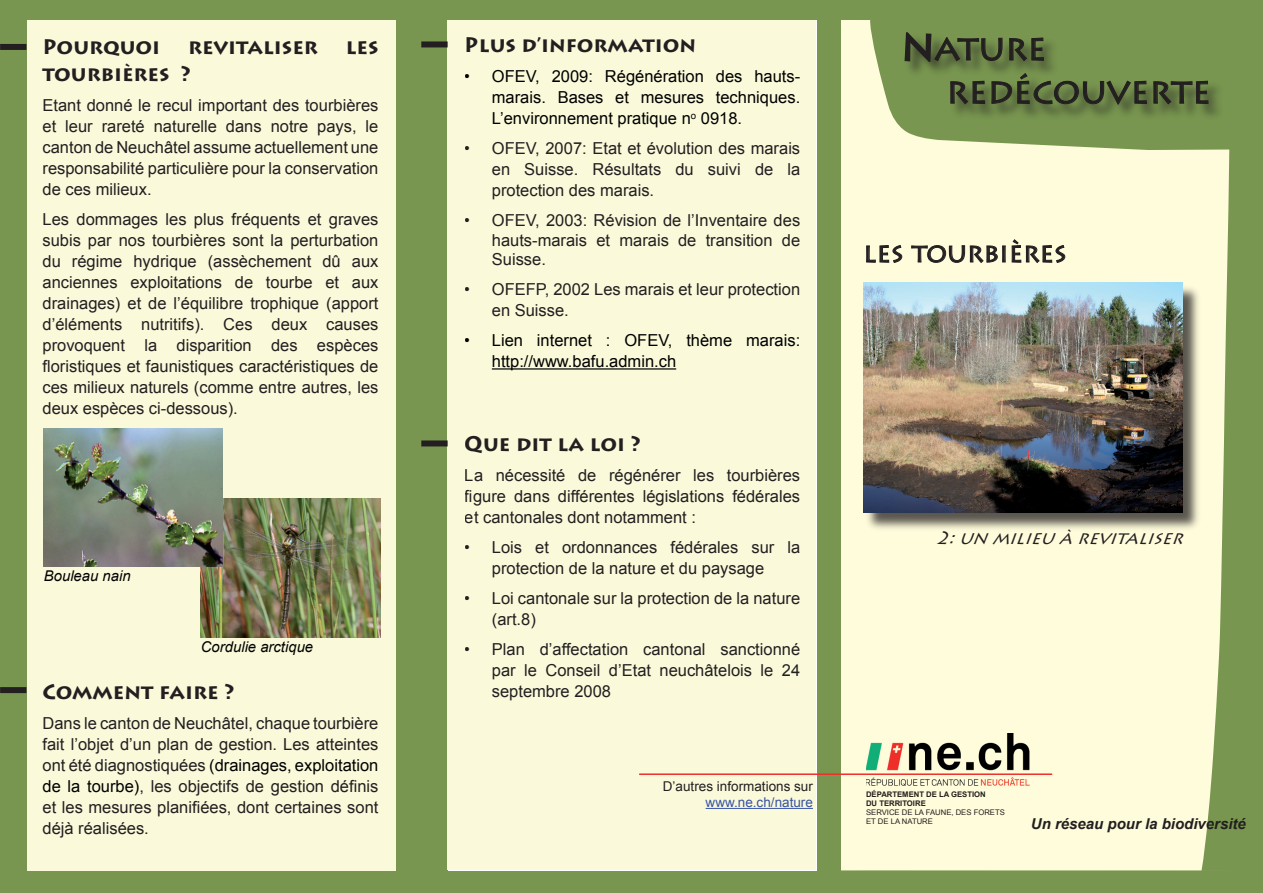
<style>
.page{position:relative;width:1263px;height:893px;background:#78964f}
.page>*{position:absolute;margin:0;border:0;box-sizing:border-box;transform-origin:0 0}
.t1{font:36px/43.2px "Lithos Pro";color:#231f20}
.t2{font:27px "Lithos Pro";color:#231f20}
.t3{font:700 21px "Lithos Pro";color:#231f20}
.t4{font:italic 18px "Lithos Pro";color:#231f20}
.t5{font:16.5px/21px "Arial";color:#231f20;text-align:justify}
.t6{font:16.5px/21px "Arial";color:#000;text-align:justify}
.t7{font:italic 700 15px "Arial";color:#231f20}
.t8{font:italic 14.85px "Arial";color:#000}
.t9{font:13.5px "Arial";color:#231f20}
.t10{font:13.5px "Arial";color:#3853a3}
.t11{font:7.65px/9.3px "Arial";color:#231f20}
.t12{font:700 7.65px/9.3px "Arial";color:#231f20}
.s1{color:#000}
</style>
<div class="page">
<div style="left:842px;top:20px;width:388px;height:850px;background:#fffcdc"></div>
<div style="left:27px;top:20px;width:368px;height:850px;background:#fafadb"></div>
<div style="left:448px;top:20px;width:368px;height:850px;background:#fafadb"></div>
<div style="left:904px;top:32px;width:322px;height:90px;background:#231f20;opacity:.75"></div>
<svg style="left:1153px;top:80px;width:56px;height:25px"></svg>
<svg style="left:866px;top:19px;width:281px;height:264px"></svg>
<hr style="left:640px;top:773px;width:412px;height:2px;background:#ee2f2c">
<hr style="left:706px;top:808px;width:107px;height:1px;background:#3853a3">
<img style="left:866px;top:733px;width:163px;height:59px">
<div style="left:865px;top:284px;width:337px;height:249px;background:#231f20;opacity:.75"></div>
<img style="left:863px;top:283px;width:319px;height:229px">
<img style="left:201px;top:499px;width:179px;height:139px">
<img style="left:44px;top:428px;width:179px;height:139px">
<hr style="left:492px;top:368px;width:184px;height:2px;background:#000">
<div style="left:421px;top:440px;width:27px;height:6px;background:#231f20"></div>
<div style="left:421px;top:41px;width:27px;height:6px;background:#231f20"></div>
<div style="left:0;top:44px;width:26px;height:6px;background:#231f20"></div>
<div style="left:0;top:687px;width:26px;height:6px;background:#231f20"></div>
<p class="t3" style="left:43px;top:34px;width:119px">Pourquoi</p>
<p class="t3" style="left:188px;top:34px;width:131px">revitaliser</p>
<p class="t3" style="left:346px;top:34px;width:34px">les</p>
<p class="t3" style="left:43px;top:61px;width:150px">tourbières ?</p>
<p class="t5" style="left:43px;top:94px;width:337px">Etant donné le recul important des tourbières et leur rareté naturelle dans notre pays, le canton de Neuchâtel assume actuellement une responsabilité particulière pour la conservation de ces milieux.</p>
<p class="t5" style="left:43px;top:208px;width:337px">Les dommages les plus fréquents et graves subis par nos tourbières sont la perturbation du régime hydrique (assèchement dû aux anciennes exploitations de tourbe et aux drainages) et de l’équilibre trophique (apport d’éléments nutritifs). Ces deux causes provoquent la disparition des espèces floristiques et faunistiques caractéristiques de ces milieux naturels (comme entre autres, les deux espèces ci-dessous).</p>
<p class="t8" style="left:44px;top:566px;width:88px">Bouleau nain</p>
<p class="t8" style="left:201px;top:637px;width:114px">Cordulie arctique</p>
<p class="t3" style="left:43px;top:679px;width:194px">Comment faire ?</p>
<p class="t5" style="left:43px;top:712px;width:337px">Dans le canton de Neuchâtel, chaque tourbière fait l’objet d’un plan de gestion. Les atteintes ont été diagnostiquées <span class="s1">(drainages, exploitation de la tourbe)</span>, les objectifs de gestion définis et les mesures planifiées, dont certaines sont déjà réalisées.</p>
<p class="t3" style="left:465px;top:32px;width:233px">Plus d’information</p>
<p class="t6" style="left:492px;top:66px;width:310px">OFEV, 2009: Régénération des hauts&shy;marais. Bases et mesures techniques.<br>L’environnement pratique n<sup>o</sup> 0918.</p>
<p class="t5" style="left:492px;top:138px;width:310px">OFEV, 2007: Etat et évolution des marais en Suisse. Résultats du suivi de la protection des marais.</p>
<p class="t5" style="left:492px;top:211px;width:310px;line-height:19.5px">OFEV, 2003: Révision de l’Inventaire des hauts-marais et marais de transition de Suisse.</p>
<p class="t5" style="left:492px;top:279px;width:310px">OFEFP, 2002 Les marais et leur protection en Suisse.</p>
<p class="t6" style="left:492px;top:330px;width:310px">Lien internet : OFEV, thème marais: http://www.bafu.admin.ch</p>
<p class="t6" style="left:465px;top:66px;width:7px">•</p>
<p class="t5" style="left:465px;top:138px;width:7px">•</p>
<p class="t5" style="left:465px;top:210px;width:7px">•</p>
<p class="t5" style="left:465px;top:279px;width:7px">•</p>
<p class="t6" style="left:465px;top:330px;width:7px">•</p>
<p class="t3" style="left:465px;top:431px;width:178px">Que dit la loi ?</p>
<p class="t5" style="left:465px;top:465px;width:337px">La nécessité de régénérer les tourbières figure dans différentes législations fédérales et cantonales dont notamment :</p>
<p class="t5" style="left:492px;top:537px;width:310px">Lois et ordonnances fédérales sur la protection de la nature et du paysage</p>
<p class="t5" style="left:492px;top:588px;width:310px">Loi cantonale sur la protection de la nature (art.8)</p>
<p class="t5" style="left:492px;top:639px;width:310px">Plan d’affectation cantonal sanctionné par le Conseil d’Etat neuchâtelois le 24 septembre 2008</p>
<p class="t5" style="left:465px;top:537px;width:7px">•</p>
<p class="t5" style="left:465px;top:588px;width:7px">•</p>
<p class="t5" style="left:465px;top:639px;width:7px">•</p>
<h1 class="t1" style="left:946px;top:26px;width:266px;text-indent:-45px">Nature redécouverte</h1>
<h2 class="t2" style="left:863px;top:237px;width:205px">les tourbières</h2>
<p class="t4" style="left:936px;top:528px;width:255px">2:UN MILIEUÀREVITALISER</p>
<p class="t9" style="left:663px;top:777px;width:152px">D’autres informations sur</p>
<p class="t10" style="left:706px;top:793px;width:109px">www.ne.ch/nature</p>
<p class="t12" style="left:866px;top:790px;width:121px">DÉPARTEMENT DE LA GESTION<br>DU TERRITOIRE</p>
<p class="t11" style="left:866px;top:808px;width:140px">SERVICE DE LA FAUNE, DES FORETS<br>ET DE LA NATURE</p>
<p class="t7" style="left:1031px;top:814px;width:217px">Un réseau pour la biodiversité</p>
</div>
